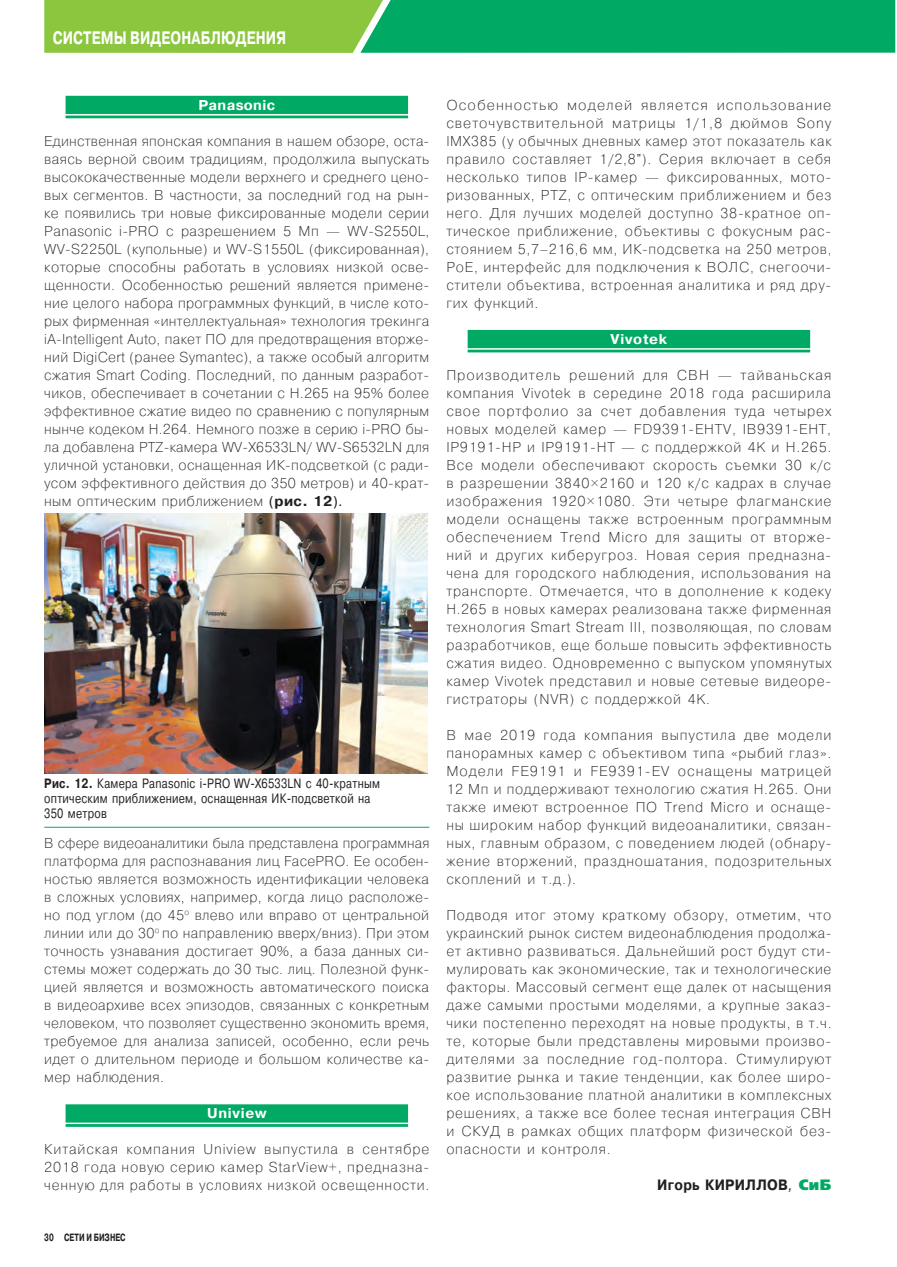
<style>
.page{position:relative;width:897px;height:1267px;background:#fff}
.page>*{position:absolute;margin:0;border:0;box-sizing:border-box;transform-origin:0 0}
.t1{font:700 18px "Pragmatica";letter-spacing:.01em;color:#fff;scale:.75 1}
.t2{font:700 15px "Pragmatica";letter-spacing:.025em;color:#231f20;scale:.9 1}
.t3{font:200 14.25px/18px "Pragmatica";letter-spacing:.055em;color:#231f20;text-align:justify}
.t4{font:700 14.25px "Pragmatica";letter-spacing:.055em;color:#fff}
.t5{font:700 14.25px "Pragmatica";letter-spacing:.025em;color:#fff}
.t6{font:13.5px/15px "Pragmatica";letter-spacing:.025em;color:#231f20;scale:.8 1}
.t7{font:700 10.5px "Pragmatica";color:#231f20;scale:.7 1}
.s1{font-weight:400}
.s2{font-weight:700}
.s3{font-weight:400;font-style:italic}
.s4{font-family:"Free Set";font-weight:800;color:#00a964}
</style>
<div class="page">
<div style="left:66px;top:96px;width:342px;height:22px;background:#00a964"></div>
<hr style="left:44px;top:114px;width:385px;height:1px;background:#fff">
<hr style="left:44px;top:826px;width:385px;height:1px;background:#00a964">
<div style="left:66px;top:1104px;width:342px;height:22px;background:#00a964"></div>
<hr style="left:44px;top:1122px;width:385px;height:1px;background:#fff">
<img style="left:44px;top:513px;width:383px;height:260px">
<div style="left:467px;top:330px;width:343px;height:22px;background:#00a964"></div>
<hr style="left:446px;top:348px;width:385px;height:1px;background:#fff">
<svg style="left:44px;top:0;width:852px;height:53px;background:#38b557"></svg>
<p class="t1" style="left:53px;top:26px;width:312px">СИСТЕМЫ ВИДЕОНАБЛЮДЕНИЯ</p>
<p class="t5" style="left:198px;top:96px;width:78px">Panasonic</p>
<p class="t3" style="left:44px;top:131px;width:386px">Единственная японская компания в нашем обзоре, оста&shy;ваясь верной своим традициям, продолжила выпускать высококачественные модели верхнего и среднего цено&shy;вых сегментов. В частности, за последний год на рын&shy;ке появились три новые фиксированные модели серии Panasonic i-PRO с разрешением 5 Мп — WV‑S2550L, WV‑S2250L (купольные) и WV‑S1550L (фиксированная), которые способны работать в условиях низкой осве&shy;щенности. Особенностью решений является примене&shy;ние целого набора программных функций, в числе кото&shy;рых фирменная «интеллектуальная» технология трекинга iA‑Intelligent Auto, пакет ПО для предотвращения вторже&shy;ний DigiCert (ранее Symantec), а также особый алгоритм сжатия Smart Coding. Последний, по данным разработ&shy;чиков, обеспечивает в сочетании с Н.265 на 95% более эффективное сжатие видео по сравнению с популярным нынче кодеком Н.264. Немного позже в серию i-PRO бы&shy;ла добавлена PTZ‑камера WV‑X6533LN/ WV‑S6532LN для уличной установки, оснащенная ИК‑подсветкой (с ради&shy;усом эффективного действия до 350 метров) и 40‑крат&shy;ным оптическим приближением <span class="s1">(</span><span class="s2">рис. 12</span><span class="s1">).</span></p>
<p class="t6" style="left:44px;top:776px;width:421px"><span class="s2">Рис. 12.</span> Камера Panasonic i- PRO WV‑X6533LN c 40‑кратным оптическим приближением, оснащенная ИК‑подсветкой на<br>350 метров</p>
<p class="t3" style="left:44px;top:833px;width:386px">В сфере видеоаналитики была представлена программная платформа для распознавания лиц FacePRO. Ее особен&shy;ностью является возможность идентификации человека в сложных условиях, например, когда лицо расположе&shy;но под углом (до 45<sup>о</sup> влево или вправо от центральной линии или до 30<sup>о</sup> по направлению вверх/вниз). При этом точность узнавания достигает 90%, а база данных си&shy;стемы может содержать до 30 тыс. лиц. Полезной функ&shy;цией является и возможность автоматического поиска в видеоархиве всех эпизодов, связанных с конкретным человеком, что позволяет существенно экономить время, требуемое для анализа записей, особенно, если речь идет о длительном периоде и большом количестве ка&shy;мер наблюдения.</p>
<p class="t4" style="left:207px;top:1104px;width:61px">Uniview</p>
<p class="t3" style="left:44px;top:1139px;width:386px">Китайская компания Uniview выпустила в сентябре 2018 года новую серию камер StarView+, предназна&shy;ченную для работы в условиях низкой освещенности.</p>
<p class="t7" style="left:44px;top:1230px;width:118px">30 СЕТИ И БИЗНЕС</p>
<p class="t3" style="left:446px;top:95px;width:387px">Особенностью моделей является использование светочувствительной матрицы 1/1,8 дюймов Sony IMX385 (у обычных дневных камер этот показатель как правило составляет 1/2,8"). Серия включает в себя несколько типов IP‑камер — фиксированных, мото&shy;ризованных, PTZ, с оптическим приближением и без него. Для лучших моделей доступно 38‑кратное оп&shy;тическое приближение, объективы с фокусным рас&shy;стоянием 5,7–216,6 мм, ИК‑подсветка на 250 метров, PoE, интерфейс для подключения к ВОЛС, снегоочи&shy;стители объектива, встроенная аналитика и ряд дру&shy;гих функций.</p>
<p class="t4" style="left:610px;top:330px;width:58px">Vivotek</p>
<p class="t3" style="left:446px;top:365px;width:387px">Производитель решений для СВН — тайваньская компания Vivotek в середине 2018 года расширила свое портфолио за счет добавления туда четырех новых моделей камер — FD9391‑EHTV, IB9391‑EHT, IP9191‑HP и IP9191‑HT — с поддержкой 4K и H.265.<br>Все модели обеспечивают скорость съемки 30 к/с в разрешении 3840×2160 и 120 к/с кадрах в случае изображения 1920×1080. Эти четыре флагманские модели оснащены также встроенным программным обеспечением Trend Micro для защиты от вторже&shy;ний и других киберугроз. Новая серия предназна&shy;чена для городского наблюдения, использования на транспорте. Отмечается, что в дополнение к кодеку H.265 в новых камерах реализована также фирменная технология Smart Stream III, позволяющая, по словам разработчиков, еще больше повысить эффективность сжатия видео. Одновременно с выпуском упомянутых камер Vivotek представил и новые сетевые видеоре&shy;гистраторы (NVR) с поддержкой 4K.</p>
<p class="t3" style="left:446px;top:725px;width:386px">В мае 2019 года компания выпустила две модели панорамных камер с объективом типа «рыбий глаз».<br>Модели FE9191 и FE9391‑EV оснащены матрицей 12 Мп и поддерживают технологию сжатия H.265. Они также имеют встроенное ПО Trend Micro и оснаще&shy;ны широким набор функций видеоаналитики, связан&shy;ных, главным образом, с поведением людей (обнару&shy;жение вторжений, праздношатания, подозрительных скоплений и т.д.).</p>
<p class="t3" style="left:446px;top:905px;width:386px">Подводя итог этому краткому обзору, отметим, что украинский рынок систем видеонаблюдения продолжа&shy;ет активно развиваться. Дальнейший рост будут сти&shy;мулировать как экономические, так и технологические факторы. Массовый сегмент еще далек от насыщения даже самыми простыми моделями, а крупные заказ&shy;чики постепенно переходят на новые продукты, в т.ч. те, которые были представлены мировыми произво&shy;дителями за последние год-полтора. Стимулируют развитие рынка и такие тенденции, как более широ&shy;кое использование платной аналитики в комплексных решениях, а также все более тесная интеграция СВН и СКУД в рамках общих платформ физической без&shy;опасности и контроля.</p>
<p class="t2" style="left:657px;top:1175px;width:195px">Игорь КИРИЛЛОВ<span class="s3">,</span> <span class="s4">СиБ</span></p>
</div>
